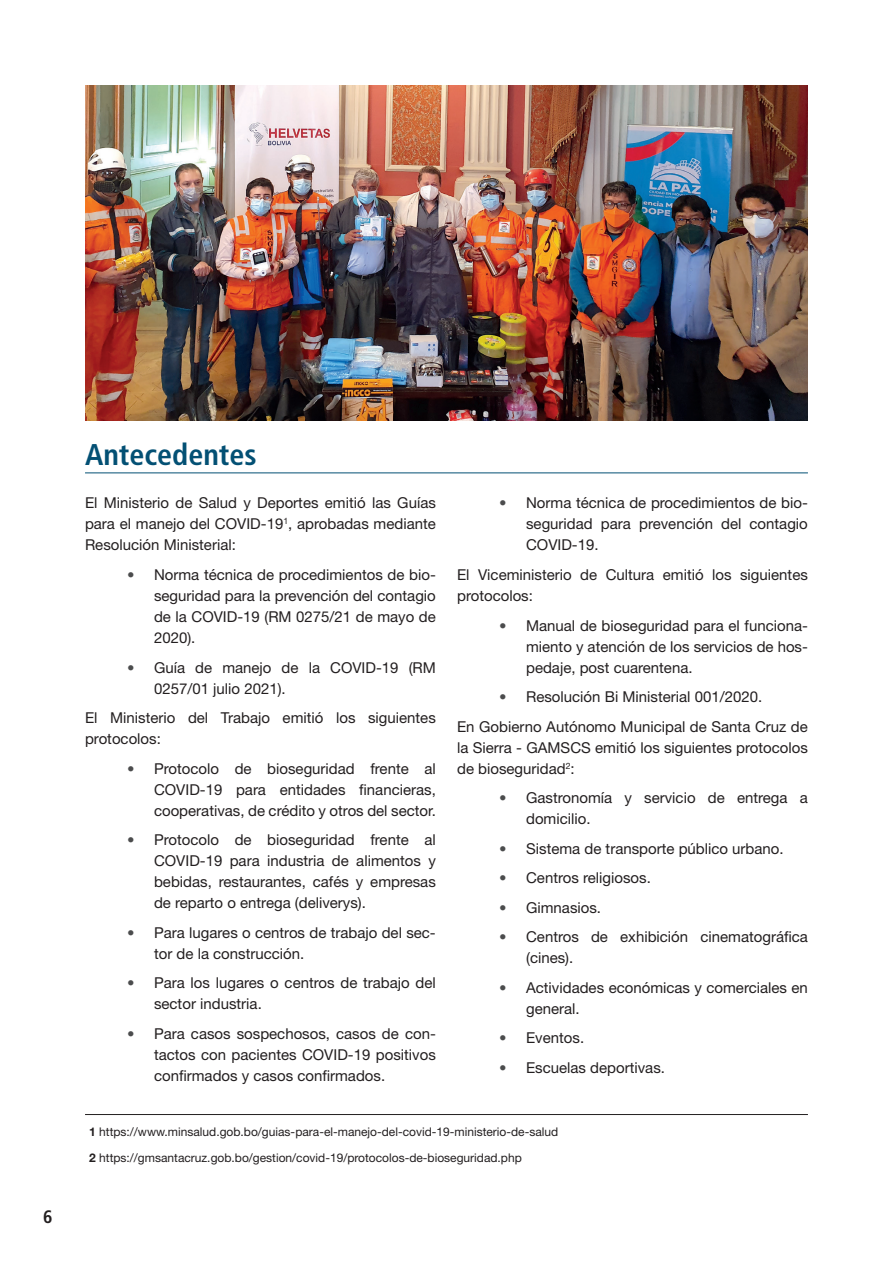
<style>
.page{position:relative;width:893px;height:1263px;background:#fff}
.page>*{position:absolute;margin:0;border:0;box-sizing:border-box;transform-origin:0 0}
.t1{font:700 condensed 30px "Frutiger LT Std";color:#035074}
.t2{font:700 condensed 18px "Frutiger LT Std";color:#231f20}
.t3{font:15px/21px "Helvetica Neue LT Std";color:#231f20}
.t4{font:12px/25.2px "Helvetica Neue LT Std";color:#231f20}
.s1{font-family:"Frutiger LT Std";color:#4b4c4d}
.s2{font-weight:700}
</style>
<div class="page">
<hr style="left:85px;top:472px;width:723px;height:1px;background:#035074">
<hr style="left:85px;top:1114px;width:723px;height:1px;background:#231f20">
<img style="left:85px;top:85px;width:723px;height:336px">
<p class="t2" style="left:43px;top:1206px;width:11px">6</p>
<h1 class="t1" style="left:85px;top:437px;width:173px">Antecedentes</h1>
<p class="t3" style="left:85px;top:492px;width:352px;text-align:justify">El Ministerio de Salud y Deportes emitió las Guías para el manejo del COVID-19<sup>1</sup>, aprobadas mediante Resolución Ministerial:</p>
<p class="t3" style="left:154px;top:564px;width:283px;text-align:justify;text-indent:-27px"><span class="s1">•</span> Norma técnica de procedimientos de bio&shy;seguridad para la prevención del contagio de la COVID-19 (RM 0275/21 de mayo de 2020).</p>
<p class="t3" style="left:154px;top:656px;width:283px;text-indent:-27px"><span class="s1">•</span> Guía de manejo de la COVID-19 (RM<br>0257/01 julio 2021).</p>
<p class="t3" style="left:85px;top:707px;width:352px">El Ministerio del Trabajo emitió los siguientes protocolos:</p>
<p class="t3" style="left:154px;top:757px;width:283px;text-align:justify;text-indent:-27px"><span class="s1">•</span> Protocolo de bioseguridad frente al COVID-19 para entidades financieras, cooperativas, de crédito y otros del sector.</p>
<p class="t3" style="left:154px;top:829px;width:283px;text-align:justify;text-indent:-27px"><span class="s1">•</span> Protocolo de bioseguridad frente al COVID-19 para industria de alimentos y bebidas, restaurantes, cafés y empresas de reparto o entrega (deliverys).</p>
<p class="t3" style="left:154px;top:921px;width:283px;text-indent:-27px"><span class="s1">•</span> Para lugares o centros de trabajo del sec&shy;tor de la construcción.</p>
<p class="t3" style="left:154px;top:972px;width:283px;text-indent:-27px"><span class="s1">•</span> Para los lugares o centros de trabajo del sector industria.</p>
<p class="t3" style="left:154px;top:1022px;width:283px;text-align:justify;text-indent:-27px"><span class="s1">•</span> Para casos sospechosos, casos de con&shy;tactos con pacientes COVID-19 positivos confirmados y casos confirmados.</p>
<p class="t3" style="left:526px;top:492px;width:283px;text-align:justify;text-indent:-27px"><span class="s1">•</span> Norma técnica de procedimientos de bio&shy;seguridad para prevención del contagio COVID-19.</p>
<p class="t3" style="left:457px;top:564px;width:352px">El Viceministerio de Cultura emitió los siguientes protocolos:</p>
<p class="t3" style="left:526px;top:614px;width:283px;text-align:justify;text-indent:-27px"><span class="s1">•</span> Manual de bioseguridad para el funciona&shy;miento y atención de los servicios de hos&shy;pedaje, post cuarentena.</p>
<p class="t3" style="left:457px;top:682px;width:352px;line-height:29.5px;text-align:center"><span class="s1">•</span> Resolución Bi Ministerial 001/2020.<br>En Gobierno Autónomo Municipal de Santa Cruz de</p>
<p class="t3" style="left:457px;top:736px;width:352px">la Sierra - GAMSCS emitió los siguientes protocolos de bioseguridad<sup>2</sup>:</p>
<p class="t3" style="left:526px;top:787px;width:283px;text-indent:-27px"><span class="s1">•</span> Gastronomía y servicio de entrega a domicilio.</p>
<p class="t3" style="left:499px;top:837px;width:286px"><span class="s1">•</span> Sistema de transporte público urbano.</p>
<p class="t3" style="left:499px;top:867px;width:153px"><span class="s1">•</span> Centros religiosos.</p>
<p class="t3" style="left:499px;top:896px;width:104px"><span class="s1">•</span> Gimnasios.</p>
<p class="t3" style="left:526px;top:926px;width:283px;text-indent:-27px"><span class="s1">•</span> Centros de exhibición cinematográfica (cines).</p>
<p class="t3" style="left:526px;top:976px;width:283px;text-indent:-27px"><span class="s1">•</span> Actividades económicas y comerciales en general.</p>
<p class="t3" style="left:499px;top:1027px;width:87px"><span class="s1">•</span> Eventos.</p>
<p class="t3" style="left:499px;top:1056px;width:167px"><span class="s1">•</span> Escuelas deportivas.</p>
<p class="t4" style="left:89px;top:1119px;width:470px"><span class="s2">1</span> https://www.minsalud.gob.bo/guias-para-el-manejo-del-covid-19-ministerio-de-salud<br><span class="s2">2</span> https://gmsantacruz.gob.bo/gestion/covid-19/protocolos-de-bioseguridad.php</p>
</div>
